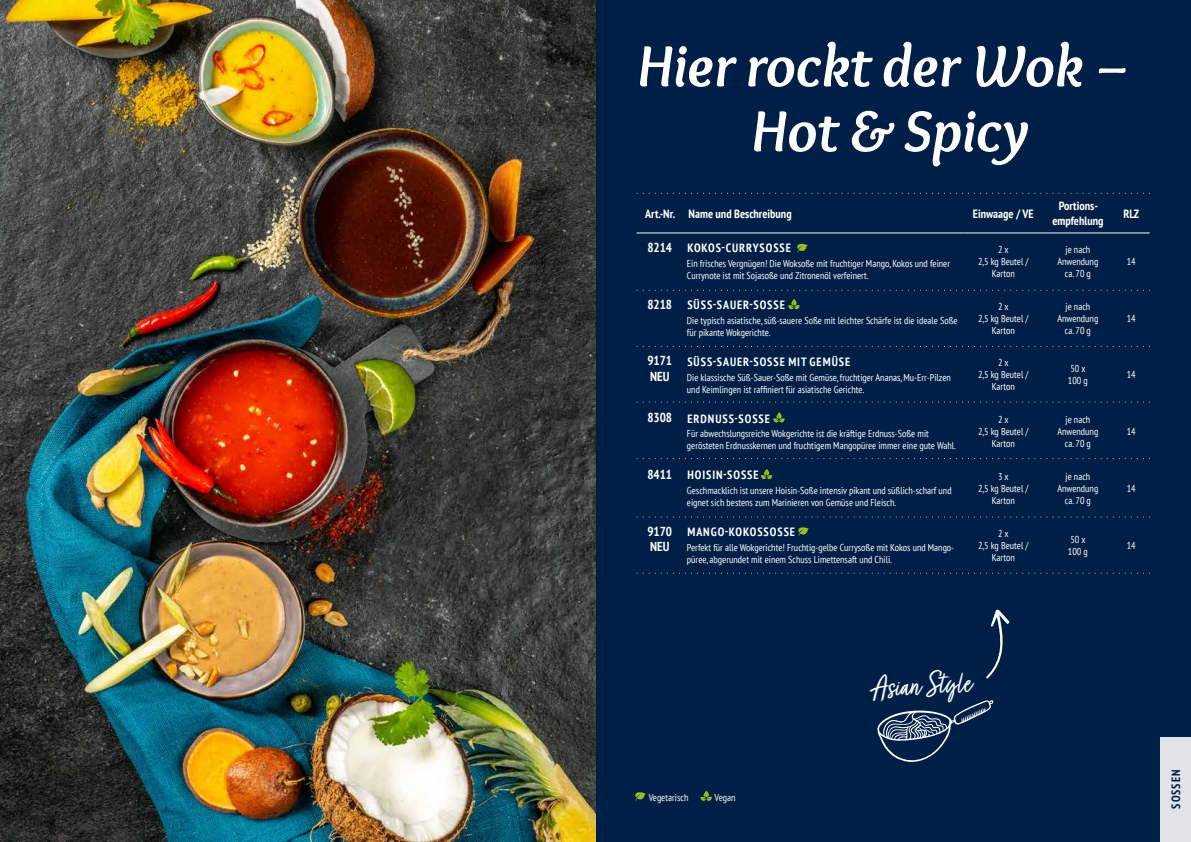
<style>
.page{position:relative;width:1191px;height:842px;background:#fff}
.page>*{position:absolute;margin:0;border:0;box-sizing:border-box;transform-origin:0 0}
.t1{font:italic 700 60px/65px "Overlock";color:#fff;text-align:center}
.t2{font:35px "Turbinado Light Pro";color:#fff}
.t3{font:700 condensed 13px/15.6px "PT Sans";color:#fff}
.t4{font:700 condensed 12px "PT Sans";letter-spacing:.08em;color:#fff}
.t5{font:700 condensed 12px/14.4px "PT Sans";color:#fff;text-align:center}
.t6{font:700 condensed 12px "PT Sans";letter-spacing:.08em;color:#001f47}
.t7{font:condensed 10px/12px "PT Sans";color:#fff;text-align:center}
.s1{font-size:13px}
</style>
<div class="page">
<div style="left:595px;top:0;width:596px;height:842px;background:#001f47"></div>
<div style="left:1160px;top:736px;width:31px;height:106px;background:#e0e3e8"></div>
<img style="left:0;top:0;width:595px;height:842px">
<svg style="left:761px;top:469px;width:11px;height:11px"></svg>
<hr style="left:636px;top:233px;width:47px;height:1px;background:#fff">
<hr style="left:683px;top:233px;width:280px;height:1px;background:#fff">
<hr style="left:963px;top:233px;width:80px;height:1px;background:#fff">
<hr style="left:1043px;top:233px;width:70px;height:1px;background:#fff">
<hr style="left:1113px;top:233px;width:36px;height:1px;background:#fff">
<svg style="left:637px;top:402px;width:507px;height:1px"></svg>
<svg style="left:637px;top:346px;width:507px;height:1px"></svg>
<svg style="left:637px;top:290px;width:507px;height:1px"></svg>
<svg style="left:637px;top:193px;width:507px;height:1px"></svg>
<svg style="left:637px;top:516px;width:507px;height:1px"></svg>
<svg style="left:637px;top:573px;width:507px;height:1px"></svg>
<svg style="left:637px;top:458px;width:507px;height:1px"></svg>
<svg style="left:773px;top:412px;width:11px;height:11px"></svg>
<svg style="left:788px;top:299px;width:11px;height:11px"></svg>
<svg style="left:798px;top:527px;width:11px;height:9px"></svg>
<svg style="left:797px;top:243px;width:10px;height:10px"></svg>
<svg style="left:877px;top:700px;width:117px;height:62px"></svg>
<svg style="left:986px;top:609px;width:24px;height:70px"></svg>
<svg style="left:700px;top:791px;width:12px;height:10px"></svg>
<svg style="left:635px;top:792px;width:11px;height:9px"></svg>
<h1 class="t1" style="left:636px;top:34px;width:494px">Hier rockt der Wok –<br>Hot &amp; Spicy</h1>
<p class="t5" style="left:645px;top:206px;width:148px">Art.-Nr. Name und Beschreibung</p>
<p class="t5" style="left:973px;top:206px;width:62px">Einwaage / VE</p>
<p class="t5" style="left:1052px;top:199px;width:53px">Portions&shy;empfehlung</p>
<p class="t4" style="left:1123px;top:205px;width:17px">RLZ</p>
<p class="t4" style="left:647px;top:240px;width:145px"><span class="s1">8214</span> KOKOS-CURRYSOSSE</p>
<p class="t7" style="left:687px;top:257px;width:265px;text-align:left">Ein frisches Vergnügen! Die Woksoße mit fruchtiger Mango, Kokos und feiner<br>Currynote ist mit Sojasoße und Zitronenöl verfeinert.</p>
<p class="t7" style="left:978px;top:243px;width:52px">2 x<br>2,5 kg Beutel /<br>Karton</p>
<p class="t7" style="left:1057px;top:243px;width:42px">je nach<br>Anwendung ca. 70 g</p>
<p class="t7" style="left:1126px;top:255px;width:10px">14</p>
<p class="t4" style="left:647px;top:297px;width:139px"><span class="s1">8218</span> SÜSS-SAUER-SOSSE</p>
<p class="t7" style="left:687px;top:314px;width:272px;text-align:left">Die typisch asiatische, süß-sauere Soße mit leichter Schärfe ist die ideale Soße für pikante Wokgerichte.</p>
<p class="t7" style="left:978px;top:300px;width:52px">2 x<br>2,5 kg Beutel /<br>Karton</p>
<p class="t7" style="left:1057px;top:300px;width:42px">je nach<br>Anwendung ca. 70 g</p>
<p class="t7" style="left:1126px;top:312px;width:10px">14</p>
<h3 class="t3" style="left:647px;top:353px;width:26px">9171<br>NEU</h3>
<p class="t4" style="left:687px;top:354px;width:164px">SÜSS-SAUER-SOSSE MIT GEMÜSE</p>
<p class="t7" style="left:687px;top:371px;width:265px;text-align:left">Die klassische Süß-Sauer-Soße mit Gemüse, fruchtiger Ananas, Mu-Err-Pilzen und Keimlingen ist raffiniert für asiatische Gerichte.</p>
<p class="t7" style="left:978px;top:357px;width:52px">2 x<br>2,5 kg Beutel /<br>Karton</p>
<p class="t7" style="left:1068px;top:363px;width:21px;text-align:left">50 x<br>100 g</p>
<p class="t7" style="left:1126px;top:369px;width:10px">14</p>
<p class="t4" style="left:647px;top:410px;width:124px"><span class="s1">8308</span> ERDNUSS-SOSSE</p>
<p class="t7" style="left:687px;top:428px;width:270px;text-align:left">Für abwechslungsreiche Wokgerichte ist die kräftige Erdnuss-Soße mit gerösteten Erdnusskernen und fruchtigem Mangopüree immer eine gute Wahl.</p>
<p class="t7" style="left:978px;top:413px;width:52px">2 x<br>2,5 kg Beutel /<br>Karton</p>
<p class="t7" style="left:1057px;top:413px;width:42px">je nach<br>Anwendung ca. 70 g</p>
<p class="t7" style="left:1126px;top:425px;width:10px">14</p>
<p class="t4" style="left:647px;top:467px;width:113px"><span class="s1">8411</span> HOISIN-SOSSE</p>
<p class="t7" style="left:687px;top:484px;width:266px;text-align:left">Geschmacklich ist unsere Hoisin-Soße intensiv pikant und süßlich-scharf und eignet sich bestens zum Marinieren von Gemüse und Fleisch.</p>
<p class="t7" style="left:978px;top:470px;width:52px">3 x<br>2,5 kg Beutel /<br>Karton</p>
<p class="t7" style="left:1057px;top:470px;width:42px">je nach<br>Anwendung ca. 70 g</p>
<p class="t7" style="left:1126px;top:482px;width:10px">14</p>
<h3 class="t3" style="left:647px;top:523px;width:26px">9170<br>NEU</h3>
<p class="t4" style="left:687px;top:524px;width:109px">MANGO-KOKOSSOSSE</p>
<p class="t7" style="left:687px;top:541px;width:269px;text-align:left">Perfekt für alle Wokgerichte! Fruchtig-gelbe Currysoße mit Kokos und Mango&shy;püree, abgerundet mit einem Schuss Limettensaft und Chili.</p>
<p class="t7" style="left:978px;top:527px;width:52px">2 x<br>2,5 kg Beutel /<br>Karton</p>
<p class="t7" style="left:1068px;top:533px;width:21px;text-align:left">50 x<br>100 g</p>
<p class="t7" style="left:1126px;top:539px;width:10px">14</p>
<p class="t7" style="left:649px;top:791px;width:41px">Vegetarisch</p>
<p class="t7" style="left:714px;top:791px;width:22px">Vegan</p>
<h2 class="t2" style="left:869px;top:670px;width:103px;rotate:-4deg">Asian Style</h2>
<p class="t6" style="left:1168px;top:809px;width:40px;rotate:-90deg">SOSSEN</p>
</div>
